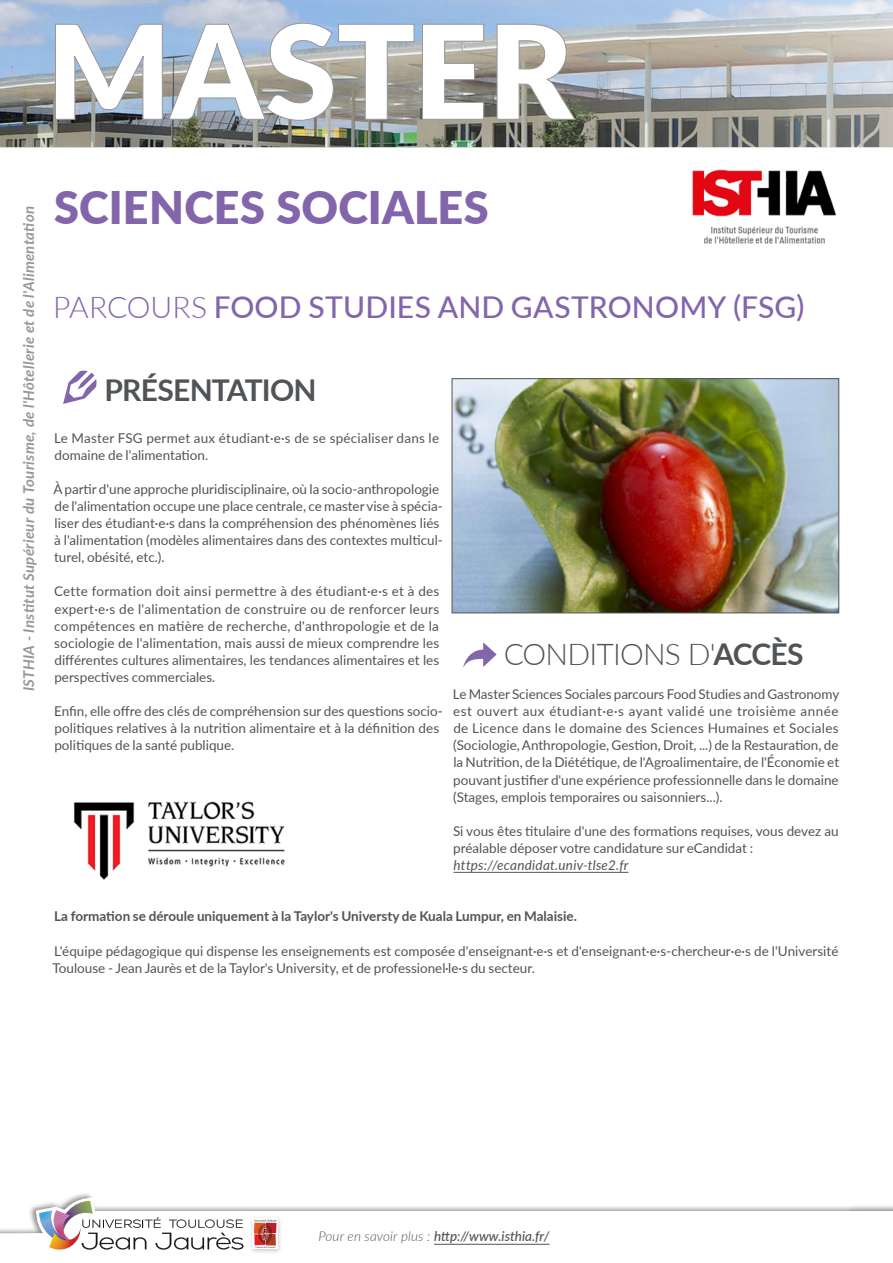
<style>
.page{position:relative;width:893px;height:1263px;background:#fff}
.page>*{position:absolute;margin:0;border:0;box-sizing:border-box;transform-origin:0 0}
.t1{font:75px "Entypo";color:#8365ac}
.Titre_mention_MASTER{font:900 45px "Lato";letter-spacing:.005em;color:#8365ac}
.Titre_parcours_MASTE{font:500 30px "Lato";letter-spacing:.005em;color:#8365ac}
.t2{font:300 30px "Lato";letter-spacing:-.025em;color:#505457}
.t3{font:700 30px "Lato";letter-spacing:-.025em;color:#505457}
.UFR{font:italic 700 15px "Lato";letter-spacing:.015em;color:#979799}
.t4{font:13.5px/17.1px "Lato";color:#505457}
.t5{font:700 13.5px "Lato";color:#505457}
.t6{font:italic 500 13.5px "Lato";color:#505457}
.s1{font-weight:300}
.s2{font-family:"Modern Pictograms";font-weight:400;font-size:60px;color:#8365ac}
.s3{font-weight:700}
.s4{font-style:italic}
</style>
<div class="page">
<svg style="left:0;top:1198px;width:893px;height:52px"></svg>
<svg style="left:39px;top:1201px;width:205px;height:48px"></svg>
<img style="left:248px;top:1213px;width:37px;height:40px">
<svg style="left:253px;top:1218px;width:25px;height:31px"></svg>
<svg style="left:254px;top:1219px;width:22px;height:29px"></svg>
<hr style="left:434px;top:1244px;width:115px;height:1px;background:#505457">
<img style="left:0;top:0;width:893px;height:147px">
<svg style="left:55px;top:22px;width:521px;height:99px"></svg>
<hr style="left:453px;top:872px;width:175px;height:1px;background:#505457">
<img style="left:691px;top:170px;width:145px;height:74px">
<img style="left:74px;top:801px;width:211px;height:79px">
<img style="left:454px;top:380px;width:383px;height:231px">
<div style="left:452px;top:378px;width:387px;height:235px;border:1px solid #505457"></div>
<p class="UFR" style="left:18px;top:691px;width:487px;rotate:-90deg">ISTHIA - Institut Supérieur du Tourisme, de l'Hôtellerie et de l'Alimentation</p>
<p class="Titre_mention_MASTER" style="left:54px;top:174px;width:436px">SCIENCES SOCIALES</p>
<p class="Titre_parcours_MASTE" style="left:53px;top:285px;width:753px"><span class="s1">PARCOURS</span> FOOD STUDIES AND GASTRONOMY (FSG)</p>
<p class="t3" style="left:60px;top:368px;width:259px"><span class="s2">e</span> PRÉSENTATION</p>
<p class="t4" style="left:54px;top:428px;width:387px">Le Master FSG permet aux étudiant·e·s de se spécialiser dans le domaine de l'alimentation.</p>
<p class="t4" style="left:54px;top:480px;width:391px">À partir d'une approche pluridisciplinaire, où la socio-anthropologie de l'alimentation occupe une place centrale, ce master vise à spécia&shy;liser des étudiant·e·s dans la compréhension des phénomènes liés à l'alimentation (modèles alimentaires dans des contextes multicul&shy;turel, obésité, etc.).</p>
<p class="t4" style="left:54px;top:582px;width:387px;text-align:justify">Cette formation doit ainsi permettre à des étudiant·e·s et à des expert·e·s de l'alimentation de construire ou de renforcer leurs compétences en matière de recherche, d'anthropologie et de la sociologie de l'alimentation, mais aussi de mieux comprendre les différentes cultures alimentaires, les tendances alimentaires et les perspectives commerciales.</p>
<p class="t4" style="left:54px;top:702px;width:390px">Enfin, elle offre des clés de compréhension sur des questions socio&shy;politiques relatives à la nutrition alimentaire et à la définition des politiques de la santé publique.</p>
<p class="t1" style="left:459px;top:604px;width:43px">*</p>
<p class="t2" style="left:504px;top:633px;width:301px">CONDITIONS D'<span class="s3">ACCÈS</span></p>
<p class="t4" style="left:453px;top:685px;width:388px;text-align:justify">Le Master Sciences Sociales parcours Food Studies and Gastronomy est ouvert aux étudiant·e·s ayant validé une troisième année de Licence dans le domaine des Sciences Humaines et Sociales (Sociologie, Anthropologie, Gestion, Droit, ...) de la Restauration, de la Nutrition, de la Diététique, de l'Agroalimentaire, de l'Économie et pouvant justifier d'une expérience professionnelle dans le domaine (Stages, emplois temporaires ou saisonniers...).</p>
<p class="t4" style="left:453px;top:822px;width:387px">Si vous êtes titulaire d'une des formations requises, vous devez au préalable déposer votre candidature sur eCandidat : <span class="s4">https://ecandidat.univ-tlse2.fr</span></p>
<p class="t5" style="left:54px;top:906px;width:524px">La formation se déroule uniquement à la Taylor's Universty de Kuala Lumpur, en Malaisie.</p>
<p class="t4" style="left:53px;top:941px;width:787px">L'équipe pédagogique qui dispense les enseignements est composée d'enseignant·e·s et d'enseignant·e·s-chercheur·e·s de l'Université<br>Toulouse - Jean Jaurès et de la Taylor's University, et de professionel·le·s du secteur.</p>
<p class="t6" style="left:318px;top:1226px;width:232px"><span class="s1">Pour en savoir plus :</span> http://www.isthia.fr/</p>
</div>
